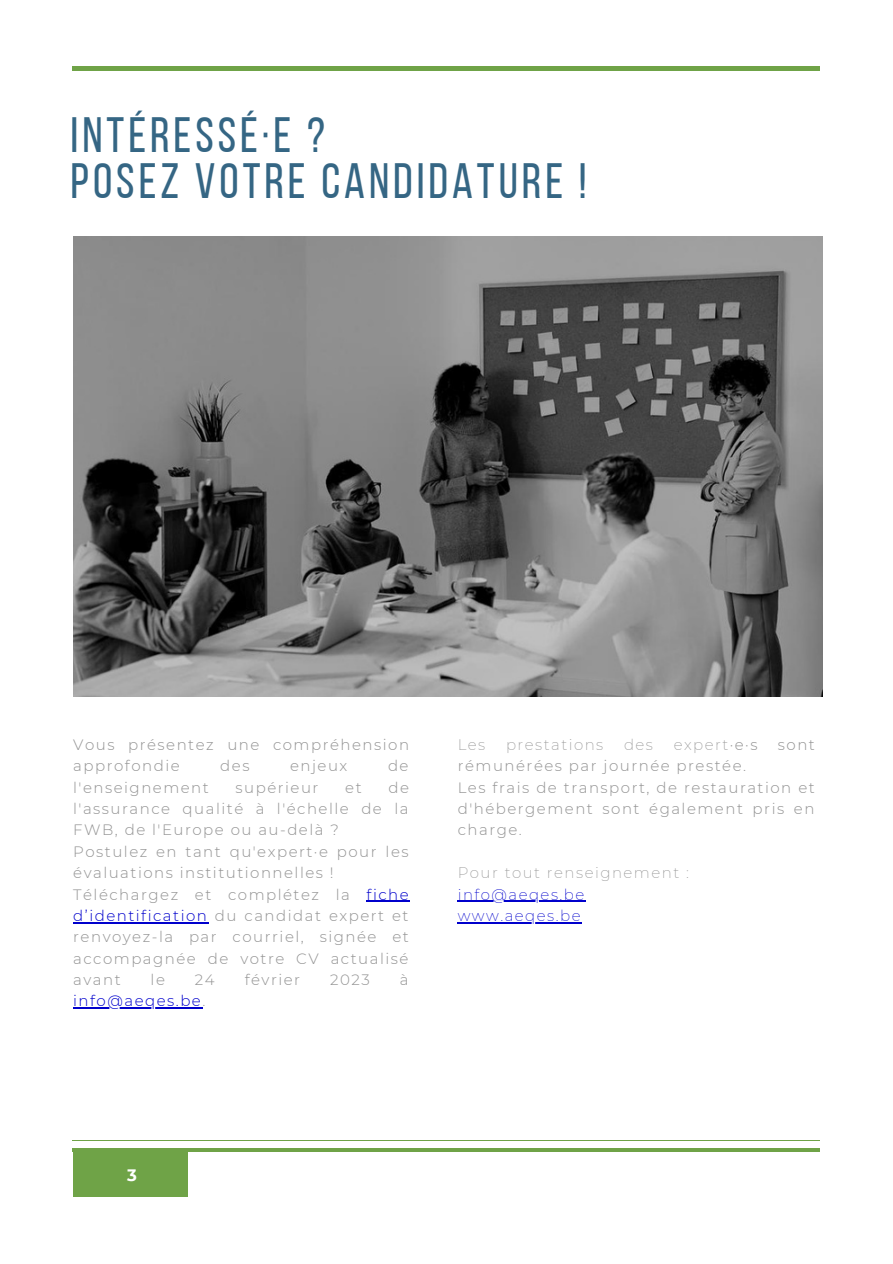
<style>
.page{position:relative;width:893px;height:1264px;background:#fff}
.page>*{position:absolute;margin:0;border:0;box-sizing:border-box;transform-origin:0 0}
.t1{font:49.5px/46px "Bebas Neue";letter-spacing:.08em;color:#356684}
.t2{font:700 16.5px "Montserrat";color:#fff}
.t3{font:300 15px/21.3px "Montserrat";letter-spacing:.1em;color:#929292}
.t4{font:200 15px "Montserrat";letter-spacing:.1em;color:#929292}
.t5{font:200 15px/21.3px "Montserrat";letter-spacing:.1em;color:#00c}
.t6{font:300 15px "Montserrat";letter-spacing:.1em;color:#00c}
.s1{color:#00c}
.s2{color:#929292}
.s3{font-weight:300}
</style>
<div class="page">
<hr style="left:72px;top:67px;width:747px;height:3px;background:#6fa347">
<div style="left:73px;top:1142px;width:115px;height:61px;background:#6fa347"></div>
<svg style="left:72px;top:1140px;width:747px;height:12px"></svg>
<img style="left:73px;top:237px;width:749px;height:459px">
<hr style="left:457px;top:900px;width:128px;height:1px;background:#00c">
<hr style="left:457px;top:922px;width:125px;height:1px;background:#00c">
<hr style="left:366px;top:900px;width:44px;height:1px;background:#00c">
<hr style="left:73px;top:922px;width:135px;height:1px;background:#00c">
<hr style="left:73px;top:1007px;width:129px;height:1px;background:#00c">
<h1 class="t1" style="left:71px;top:117px;width:517px">INTÉRESSÉ·E ?<br>POSEZ VOTRE CANDIDATURE !</h1>
<p class="t3" style="left:73px;top:734px;width:337px">Vous présentez une compréhension approfondie</p>
<p class="t3" style="left:220px;top:755px;width:31px">des</p>
<p class="t3" style="left:290px;top:755px;width:59px">enjeux</p>
<p class="t3" style="left:388px;top:755px;width:22px">de</p>
<p class="t3" style="left:73px;top:776px;width:337px;text-indent:315px">de l'assurance qualité à l'échelle de la<br>FWB, de l'Europe ou au-delà ?<br>Postulez en tant qu'expert·e pour les évaluations institutionnelles !<br>Téléchargez et complétez la <span class="s1">fiche d’identification</span> du candidat expert et renvoyez-la par courriel, signée et accompagnée de votre CV actualisé avant</p>
<p class="t3" style="left:73px;top:776px;width:137px">l'enseignement</p>
<p class="t3" style="left:235px;top:776px;width:84px">supérieur</p>
<p class="t3" style="left:345px;top:776px;width:18px">et</p>
<p class="t3" style="left:151px;top:969px;width:16px">le</p>
<p class="t3" style="left:195px;top:969px;width:21px">24</p>
<p class="t3" style="left:245px;top:969px;width:57px">février</p>
<p class="t3" style="left:330px;top:969px;width:41px">2023</p>
<p class="t3" style="left:400px;top:969px;width:10px">à</p>
<p class="t6" style="left:73px;top:991px;width:134px">info@aeqes.be<span class="s2">.</span></p>
<p class="t4" style="left:457px;top:735px;width:29px">Les</p>
<p class="t4" style="left:506px;top:735px;width:99px">prestations</p>
<p class="t4" style="left:624px;top:735px;width:30px">des</p>
<p class="t4" style="left:673px;top:735px;width:85px">expert<span class="s3">·e·s</span></p>
<p class="t3" style="left:777px;top:734px;width:38px">sont</p>
<p class="t3" style="left:457px;top:755px;width:358px">rémunérées par journée prestée.<br>Les frais de transport, de restauration et d'hébergement sont également pris en charge.</p>
<p class="t4" style="left:457px;top:863px;width:233px">Pour tout renseignement :</p>
<p class="t5" style="left:457px;top:883px;width:128px">info@aeqes.be www.aeqes.be</p>
<p class="t2" style="left:127px;top:1165px;width:11px">3</p>
</div>
